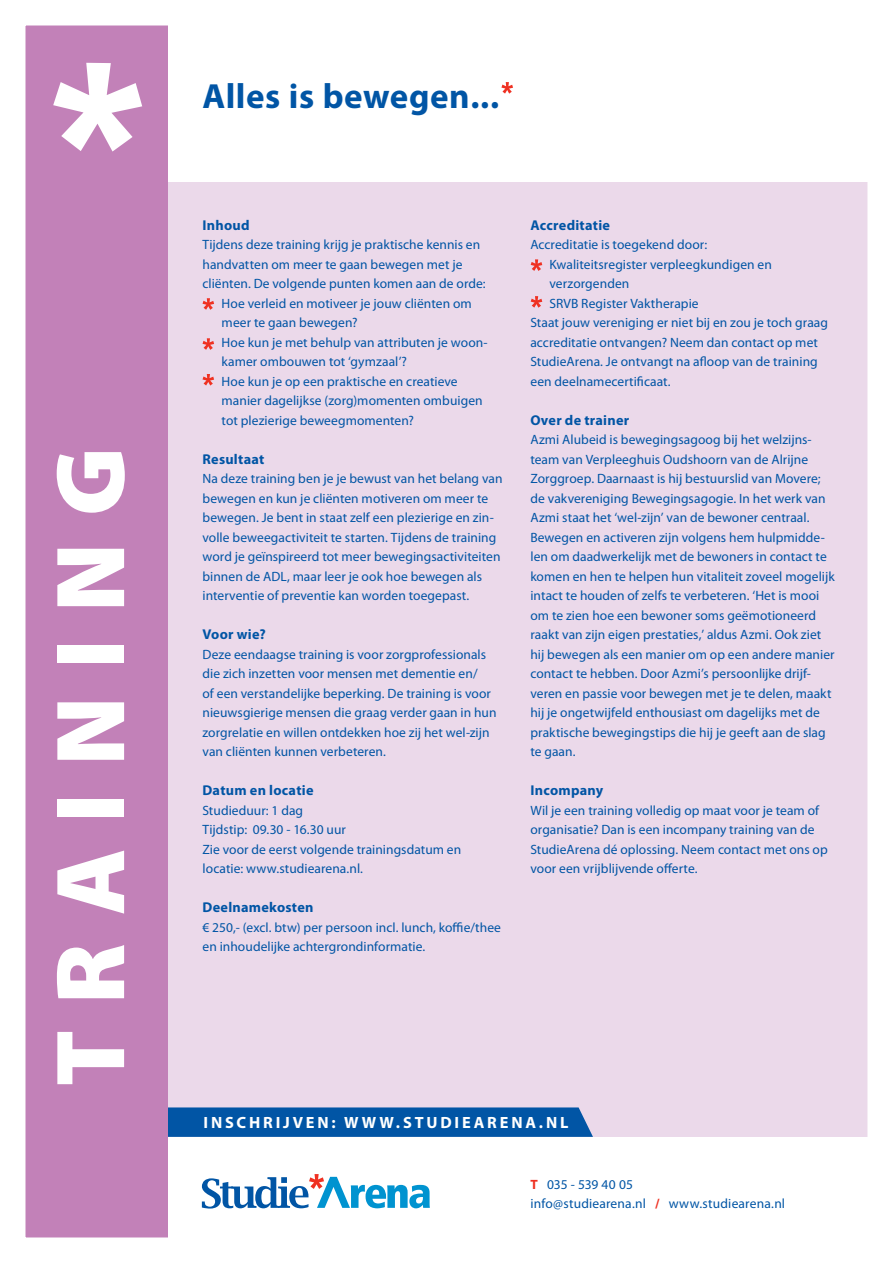
<style>
.page{position:relative;width:893px;height:1263px;background:#fff}
.page>*{position:absolute;margin:0;border:0;box-sizing:border-box;transform-origin:0 0}
.t1{font:900 99px "Myriad Pro";letter-spacing:.27em;color:#fff}
.KOP{font:700 35.1px "Myriad Pro";letter-spacing:.015em;color:#0155a5}
.t2{font:700 16.35px "Myriad Pro";letter-spacing:.175em;color:#fff}
.TUSSENKOP{font:700 14.25px "Myriad Pro";letter-spacing:.02em;color:#0155a5}
.PLAT{font:700 14.25px "Myriad Pro";letter-spacing:.02em;color:#0155a5}
.PLAT-2{font:13.5px/19.5px "Myriad Pro";letter-spacing:.005em;color:#0155a5}
.s1{font-weight:700;color:#ef3122}
</style>
<div class="page">
<div style="left:0;top:183px;width:880px;height:954px;background:#ebd9ea"></div>
<svg style="left:168px;top:1107px;width:425px;height:30px;background:#0959a7"></svg>
<div style="left:14px;top:13px;width:154px;height:1229px;background:#c281b8"></div>
<svg style="left:53px;top:63px;width:89px;height:89px"></svg>
<svg style="left:531px;top:259px;width:11px;height:12px"></svg>
<svg style="left:501px;top:82px;width:12px;height:12px"></svg>
<svg style="left:531px;top:296px;width:11px;height:12px"></svg>
<svg style="left:203px;top:298px;width:11px;height:12px"></svg>
<svg style="left:203px;top:338px;width:11px;height:12px"></svg>
<svg style="left:203px;top:374px;width:11px;height:12px"></svg>
<svg style="left:202px;top:1174px;width:228px;height:34px"></svg>
<div style="left:0;top:0;width:893px;height:1263px;border:26px solid #fff"></div>
<p class="t1" style="left:35px;top:1086px;width:641px;rotate:-90deg">TRAINING</p>
<p class="KOP" style="left:202px;top:77px;width:298px">Alles is bewegen...</p>
<p class="TUSSENKOP" style="left:202px;top:217px;width:49px">Inhoud</p>
<p class="PLAT-2" style="left:202px;top:235px;width:279px">Tijdens deze training krijg je praktische kennis en handvatten om meer te gaan bewegen met je</p>
<p class="PLAT-2" style="left:202px;top:274px;width:285px">cliënten. De volgende punten komen aan de orde:</p>
<p class="PLAT-2" style="left:222px;top:293px;width:252px">Hoe verleid en motiveer je jouw cliënten om meer te gaan bewegen?</p>
<p class="PLAT-2" style="left:222px;top:332px;width:268px">Hoe kun je met behulp van attributen je woon&shy;kamer ombouwen tot ‘gymzaal’?</p>
<p class="PLAT-2" style="left:222px;top:371px;width:263px">Hoe kun je op een praktische en creatieve manier dagelijkse (zorg)momenten ombuigen tot plezierige beweegmomenten?</p>
<p class="TUSSENKOP" style="left:202px;top:451px;width:63px">Resultaat</p>
<p class="PLAT-2" style="left:202px;top:469px;width:302px">Na deze training ben je je bewust van het belang van bewegen en kun je cliënten motiveren om meer te bewegen. Je bent in staat zelf een plezierige en zin&shy;volle beweegactiviteit te starten. Tijdens de training word je geïnspireerd tot meer bewegingsactiviteiten binnen de ADL, maar leer je ook hoe bewegen als interventie of preventie kan worden toegepast.</p>
<p class="TUSSENKOP" style="left:202px;top:626px;width:65px">Voor wie?</p>
<p class="PLAT-2" style="left:202px;top:644px;width:296px">Deze eendaagse training is voor zorgprofessionals die zich inzetten voor mensen met dementie en/<br>of een verstandelijke beperking. De training is voor nieuwsgierige mensen die graag verder gaan in hun zorgrelatie en willen ontdekken hoe zij het wel-zijn van cliënten kunnen verbeteren.</p>
<p class="TUSSENKOP" style="left:202px;top:782px;width:113px">Datum en locatie</p>
<p class="PLAT-2" style="left:202px;top:800px;width:102px">Studieduur: 1 dag</p>
<p class="PLAT-2" style="left:202px;top:820px;width:145px">Tijdstip: 09.30 - 16.30 uur</p>
<p class="PLAT-2" style="left:202px;top:839px;width:260px">Zie voor de eerst volgende trainingsdatum en</p>
<p class="PLAT-2" style="left:202px;top:859px;width:162px">locatie: www.studiearena.nl.</p>
<p class="TUSSENKOP" style="left:202px;top:899px;width:113px">Deelnamekosten</p>
<p class="PLAT-2" style="left:202px;top:917px;width:300px">€ 250,- (excl. btw) per persoon incl. lunch, koffie/thee en inhoudelijke achtergrondinformatie.</p>
<p class="TUSSENKOP" style="left:530px;top:217px;width:81px">Accreditatie</p>
<p class="PLAT-2" style="left:530px;top:235px;width:178px">Accreditatie is toegekend door:</p>
<p class="PLAT-2" style="left:550px;top:254px;width:224px">Kwaliteitsregister verpleegkundigen en</p>
<p class="PLAT-2" style="left:550px;top:274px;width:81px">verzorgenden</p>
<p class="PLAT-2" style="left:550px;top:293px;width:151px">SRVB Register Vaktherapie</p>
<p class="PLAT-2" style="left:530px;top:313px;width:299px">Staat jouw vereniging er niet bij en zou je toch graag accreditatie ontvangen? Neem dan contact op met StudieArena. Je ontvangt na afloop van de training een deelnamecertificaat.</p>
<p class="PLAT" style="left:530px;top:412px;width:100px">Over de trainer</p>
<p class="PLAT-2" style="left:530px;top:430px;width:306px">Azmi Alubeid is bewegingsagoog bij het welzijns&shy;team van Verpleeghuis Oudshoorn van de Alrijne Zorggroep. Daarnaast is hij bestuurslid van Movere; de vakvereniging Bewegingsagogie. In het werk van Azmi staat het ‘wel-zijn’ van de bewoner centraal.<br>Bewegen en activeren zijn volgens hem hulpmidde&shy;len om daadwerkelijk met de bewoners in contact te komen en hen te helpen hun vitaliteit zoveel mogelijk intact te houden of zelfs te verbeteren. ‘Het is mooi om te zien hoe een bewoner soms geëmotioneerd raakt van zijn eigen prestaties,’ aldus Azmi. Ook ziet hij bewegen als een manier om op een andere manier contact te hebben. Door Azmi’s persoonlijke drijf&shy;veren en passie voor bewegen met je te delen, maakt hij je ongetwijfeld enthousiast om dagelijks met de praktische bewegingstips die hij je geeft aan de slag te gaan.</p>
<p class="TUSSENKOP" style="left:530px;top:782px;width:74px">Incompany</p>
<p class="PLAT-2" style="left:530px;top:800px;width:299px">Wil je een training volledig op maat voor je team of organisatie? Dan is een incompany training van de StudieArena dé oplossing. Neem contact met ons op voor een vrijblijvende offerte.</p>
<p class="t2" style="left:203px;top:1113px;width:367px">INSCHRIJVEN: WWW.STUDIEARENA.NL</p>
<p class="PLAT-2" style="left:530px;top:1175px;width:104px"><span class="s1">T</span> 035 - 539 40 05</p>
<p class="PLAT-2" style="left:530px;top:1194px;width:256px">info@studiearena.nl <span class="s1">/</span> www.studiearena.nl</p>
</div>
